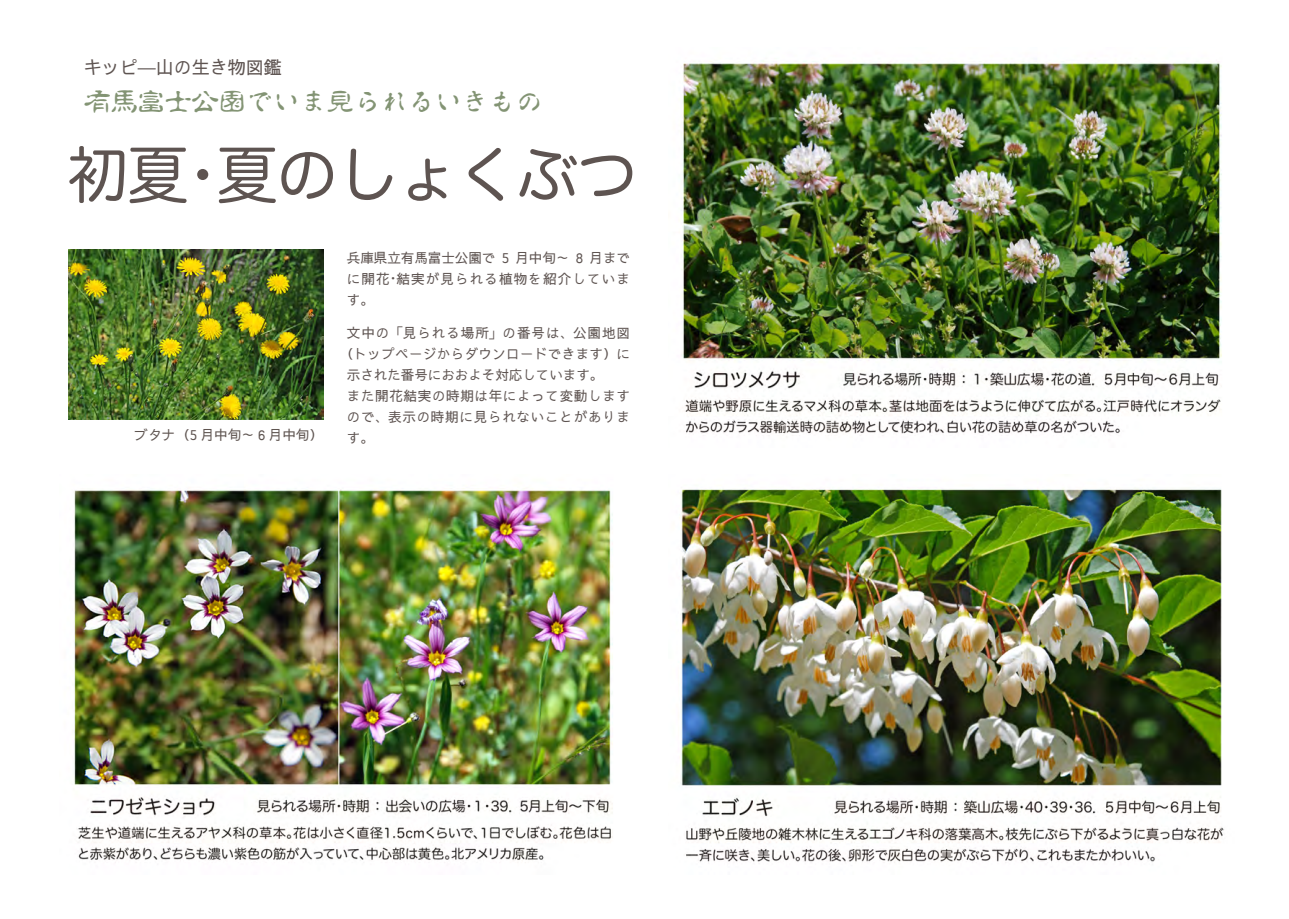
<style>
.page{position:relative;width:1289px;height:919px;background:#fff}
.page>*{position:absolute;margin:0;border:0;box-sizing:border-box;transform-origin:0 0}
.t1{font:61.5px "Hira Maru Pro W4";letter-spacing:-.025em;color:#5e5451}
.t2{font:27px "Hakusyu Kointai kk";color:#839474}
.t3{font:500 18px "Sawarabi Gothic";color:#5e5451}
.t4{font:500 13.5px/21px "Sawarabi Gothic";letter-spacing:.05em;color:#5e5451;text-align:justify}
.t5{font:500 13.5px "Sawarabi Gothic";letter-spacing:.03em;color:#5e5451}
.t6{font:500 13.5px "Sawarabi Gothic";letter-spacing:.075em;color:#5e5451}
.t7{font:500 13.5px "Sawarabi Gothic";color:#5e5451}
.t8{font:500 13.5px "Sawarabi Gothic";color:#5e5450}
</style>
<div class="page">
<img style="left:681px;top:61px;width:541px;height:373px">
<img style="left:74px;top:488px;width:539px;height:373px">
<img style="left:681px;top:488px;width:543px;height:375px">
<img style="left:68px;top:249px;width:255px;height:170px">
<h3 class="t3" style="left:84px;top:54px;width:200px">キッピ―山の生き物図鑑</h3>
<h2 class="t2" style="left:84px;top:88px;width:461px">有馬富士公園でいま見られるいきもの</h2>
<h1 class="t1" style="left:67px;top:121px;width:572px">初夏･夏のしょくぶつ</h1>
<p class="t8" style="left:134px;top:425px;width:190px">ブタナ （5 月中旬～ 6 月中旬）</p>
<p class="t4" style="left:347px;top:246px;width:285px">兵庫県立有馬富士公園で 5 月中旬～ 8 月までに開花･結実が見られる植物を紹介しています。</p>
<p class="t6" style="left:347px;top:323px;width:285px">文中の「見られる場所」の番号は、公園地図</p>
<p class="t5" style="left:340px;top:344px;width:291px">（トップページからダウンロードできます）に</p>
<p class="t7" style="left:347px;top:365px;width:258px">示された番号におおよそ対応しています。</p>
<p class="t4" style="left:347px;top:385px;width:285px">また開花結実の時期は年によって変動します</p>
<p class="t4" style="left:347px;top:406px;width:285px">ので、表示の時期に見られないことがありま</p>
<p class="t4" style="left:347px;top:427px;width:28px">す。</p>
</div>
